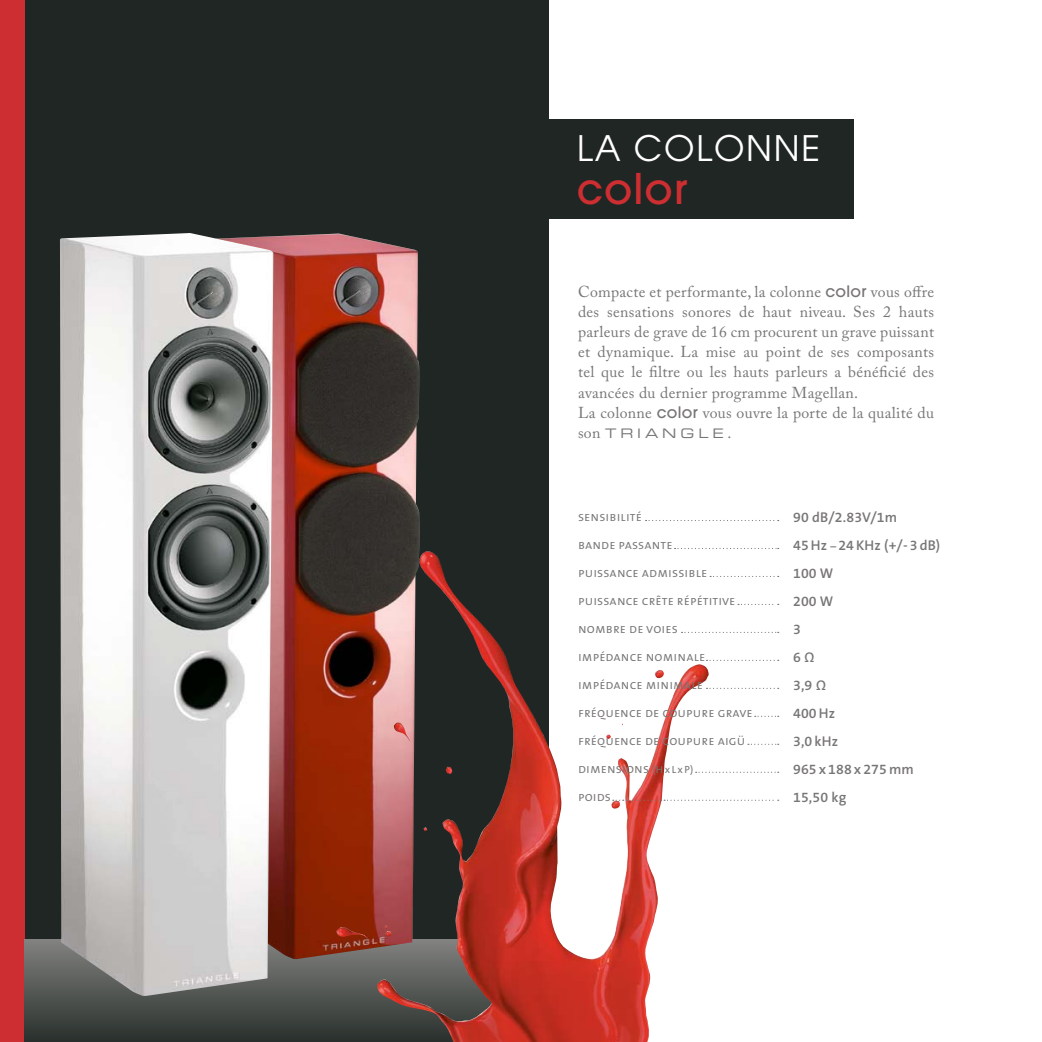
<style>
.page{position:relative;width:1042px;height:1042px;background:#fff}
.page>*{position:absolute;margin:0;border:0;box-sizing:border-box;transform-origin:0 0}
.t1{font:500 42px "Avant Garde";letter-spacing:.025em;color:#cc2e31}
.t2{font:35px "Avant Garde";letter-spacing:.05em;color:#fff}
.t3{font:15.75px/20.1px "Adobe Caslon Pro";letter-spacing:.02em;color:#777575}
.t4{font:600 14.17px/28px "The Sans B6";letter-spacing:.01em;color:#777575}
.t5{font:13.47px/28px "The Sans Semi Light Caps";letter-spacing:.01em;color:#777575}
.t6{font:13.12px "Eurostile Extended Two";letter-spacing:.3em;color:#777575}
.s1{font-family:"Avant Garde";font-weight:500}
.s2{font-family:"Adobe Caslon Pro";font-size:15.75px}
.s3{font-family:"The Sans B5 Plain";font-size:10.33px}
.s4{font-size:10.67px}
</style>
<div class="page">
<div style="left:25px;top:0;width:523px;height:1042px;background:#202623"></div>
<div style="left:0;top:0;width:25px;height:1042px;background:#cc2e31"></div>
<div style="left:25px;top:939px;width:523px;height:103px;background:linear-gradient(to bottom,#828280,#29302c)"></div>
<svg style="left:645px;top:520px;width:134px;height:1px"></svg>
<svg style="left:674px;top:548px;width:105px;height:1px"></svg>
<svg style="left:710px;top:576px;width:69px;height:1px"></svg>
<svg style="left:738px;top:604px;width:41px;height:1px"></svg>
<svg style="left:709px;top:632px;width:70px;height:1px"></svg>
<svg style="left:709px;top:660px;width:70px;height:1px"></svg>
<svg style="left:709px;top:688px;width:70px;height:1px"></svg>
<svg style="left:755px;top:716px;width:24px;height:1px"></svg>
<div style="left:547px;top:119px;width:306px;height:99px;background:#202623"></div>
<img style="left:273px;top:233px;width:147px;height:726px">
<img style="left:60px;top:233px;width:213px;height:763px">
<img style="left:377px;top:551px;width:332px;height:491px">
<svg style="left:695px;top:772px;width:84px;height:1px"></svg>
<svg style="left:748px;top:744px;width:31px;height:1px"></svg>
<svg style="left:613px;top:799px;width:166px;height:2px"></svg>
<h2 class="t2" style="left:577px;top:127px;width:245px">LA COLONNE</h2>
<h1 class="t1" style="left:577px;top:163px;width:112px">color</h1>
<p class="t3" style="left:578px;top:281px;width:357px">Compacte et performante, la colonne <span class="s1">color</span> vous offre des sensations sonores de haut niveau. Ses 2 hauts parleurs de grave de 16 cm procurent un grave puissant et dynamique. La mise au point de ses composants tel que le filtre ou les hauts parleurs a bénéficié des avancées du dernier programme Magellan.<br>La colonne <span class="s1">color</span> vous ouvre la porte de la qualité du</p>
<p class="t6" style="left:578px;top:424px;width:155px"><span class="s2">son</span> TRIANGLE<span class="s2">.</span></p>
<p class="t5" style="left:578px;top:502px;width:176px">sensibilité<br>bande passante<br>puissance admissible puissance crête répétitive nombre de voies<br>impédance nominale impédance minimale fréquence de coupure grave fréquence de coupure aigü dimensions <span class="s3">(Hx L x P)<br></span>poids</p>
<p class="t4" style="left:793px;top:503px;width:149px">90 dB/2.83V/1m<br>45Hz <span class="s4">–</span> 24KHz (+/- 3 dB)<br>100 W<br>200 W<br>3<br>6 Ω<br>3,9 Ω<br>400Hz<br>3,0 kHz<br>965 x 188 x 275mm<br>15,50 kg</p>
</div>
